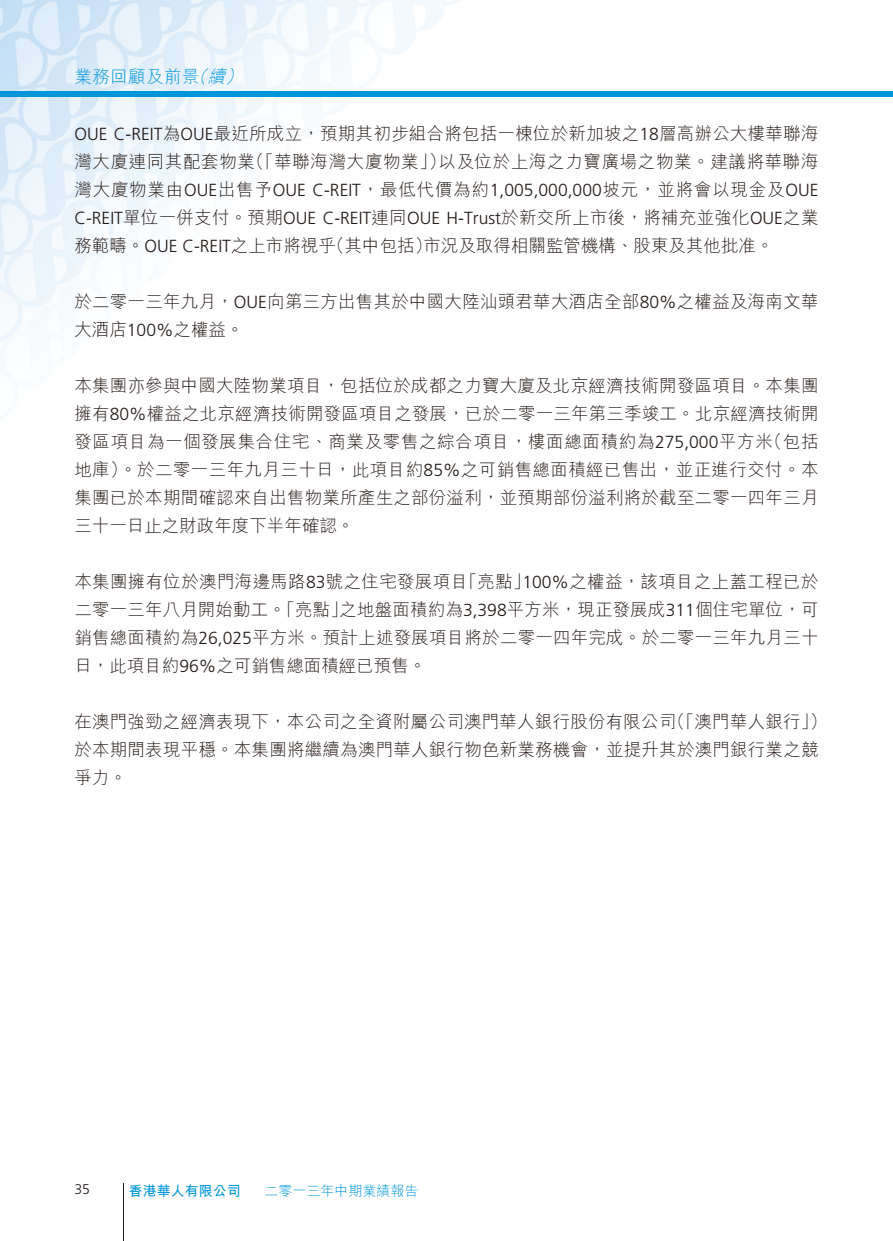
<style>
.page{position:relative;width:893px;height:1241px;background:#fff}
.page>*{position:absolute;margin:0;border:0;box-sizing:border-box;transform-origin:0 0}
.t1{font:17.5px/28px "M Hei HK Light E Ten B5 H";letter-spacing:.015em;color:#231916}
.t2{font:300 17.5px/28px "Frutiger LT Std";color:#231916}
.t3{font:17.5px/28px "M Hei HK Light E Ten B5 H";letter-spacing:.035em;color:#231916}
.t4{font:17.5px "M Hei HK Light E Ten B5 H";letter-spacing:.025em;color:#0096da}
.t5{font:14px "M Hei HK Light E Ten B5 H";color:#0096da}
.t6{font:14px "M Hei HK Bold E Ten B5 H";color:#0096da}
.t7{font:300 14px "Frutiger LT Std";color:#231916}
.s1{font-style:italic}
.s2{font-family:"Frutiger LT Std";font-weight:300}
.s3{font-family:"M Hei HK Light E Ten B5 H";font-weight:400}
</style>
<div class="page">
<img style="left:0;top:0;width:461px;height:343px">
<hr style="left:124px;top:1183px;width:1px;height:57px;background:#231916">
<div style="left:0;top:91px;width:893px;height:6px;background:#0096da"></div>
<p class="t4" style="left:74px;top:69px;width:175px">業務回顧及前景<span class="s1">（續）</span></p>
<p class="t3" style="left:74px;top:121px;width:746px"><span class="s2">OUE C-REIT</span>為<span class="s2">OUE</span>最近所成立，預期其初步組合將包括一棟位於新加坡之<span class="s2">18</span>層高辦公大樓華聯海灣大廈連同其配套物業（「華聯海灣大廈物業」）以及位於上海之力寶廣場之物業。建議將華聯海</p>
<p class="t2" style="left:74px;top:177px;width:746px"><span class="s3">灣大廈物業由</span>OUE<span class="s3">出售予</span>OUE C-REIT<span class="s3">，最低代價為約</span>1,005,000,000<span class="s3">坡元，並將會以現金及</span>OUE<br>C-REIT<span class="s3">單位一併支付。預期</span>OUE C-REIT<span class="s3">連同</span>OUE H-Trust<span class="s3">於新交所上市後，將補充並強化</span>OUE<span class="s3">之業</span></p>
<p class="t1" style="left:74px;top:233px;width:701px">務範疇。<span class="s2">OUE C-REIT</span>之上市將視乎（其中包括）市況及取得相關監管機構、股東及其他批准。</p>
<p class="t1" style="left:74px;top:289px;width:746px">於二零一三年九月，<span class="s2">OUE</span>向第三方出售其於中國大陸汕頭君華大酒店全部<span class="s2">80%</span>之權益及海南文華大酒店<span class="s2">100%</span>之權益。</p>
<p class="t1" style="left:74px;top:373px;width:746px;text-align:justify">本集團亦參與中國大陸物業項目，包括位於成都之力寶大廈及北京經濟技術開發區項目。本集團擁有<span class="s2">80%</span>權益之北京經濟技術開發區項目之發展，已於二零一三年第三季竣工。北京經濟技術開發區項目為一個發展集合住宅、商業及零售之綜合項目，樓面總面積約為<span class="s2">275,000</span>平方米（包括地庫）。於二零一三年九月三十日，此項目約<span class="s2">85%</span>之可銷售總面積經已售出，並正進行交付。本集團已於本期間確認來自出售物業所產生之部份溢利，並預期部份溢利將於截至二零一四年三月三十一日止之財政年度下半年確認。</p>
<p class="t1" style="left:74px;top:569px;width:746px;text-align:justify">本集團擁有位於澳門海邊馬路<span class="s2">83</span>號之住宅發展項目「亮點」<span class="s2">100%</span>之權益，該項目之上蓋工程已於二零一三年八月開始動工。「亮點」之地盤面積約為<span class="s2">3,398</span>平方米，現正發展成<span class="s2">311</span>個住宅單位，可銷售總面積約為<span class="s2">26,025</span>平方米。預計上述發展項目將於二零一四年完成。於二零一三年九月三十日，此項目約<span class="s2">96%</span>之可銷售總面積經已預售。</p>
<p class="t1" style="left:74px;top:709px;width:754px">在澳門強勁之經濟表現下，本公司之全資附屬公司澳門華人銀行股份有限公司（「澳門華人銀行」）於本期間表現平穩。本集團將繼續為澳門華人銀行物色新業務機會，並提升其於澳門銀行業之競爭力。</p>
<p class="t7" style="left:74px;top:1182px;width:17px">35</p>
<p class="t6" style="left:129px;top:1184px;width:114px">香港華人有限公司</p>
<p class="t5" style="left:264px;top:1184px;width:155px">二零一三年中期業績報告</p>
</div>
